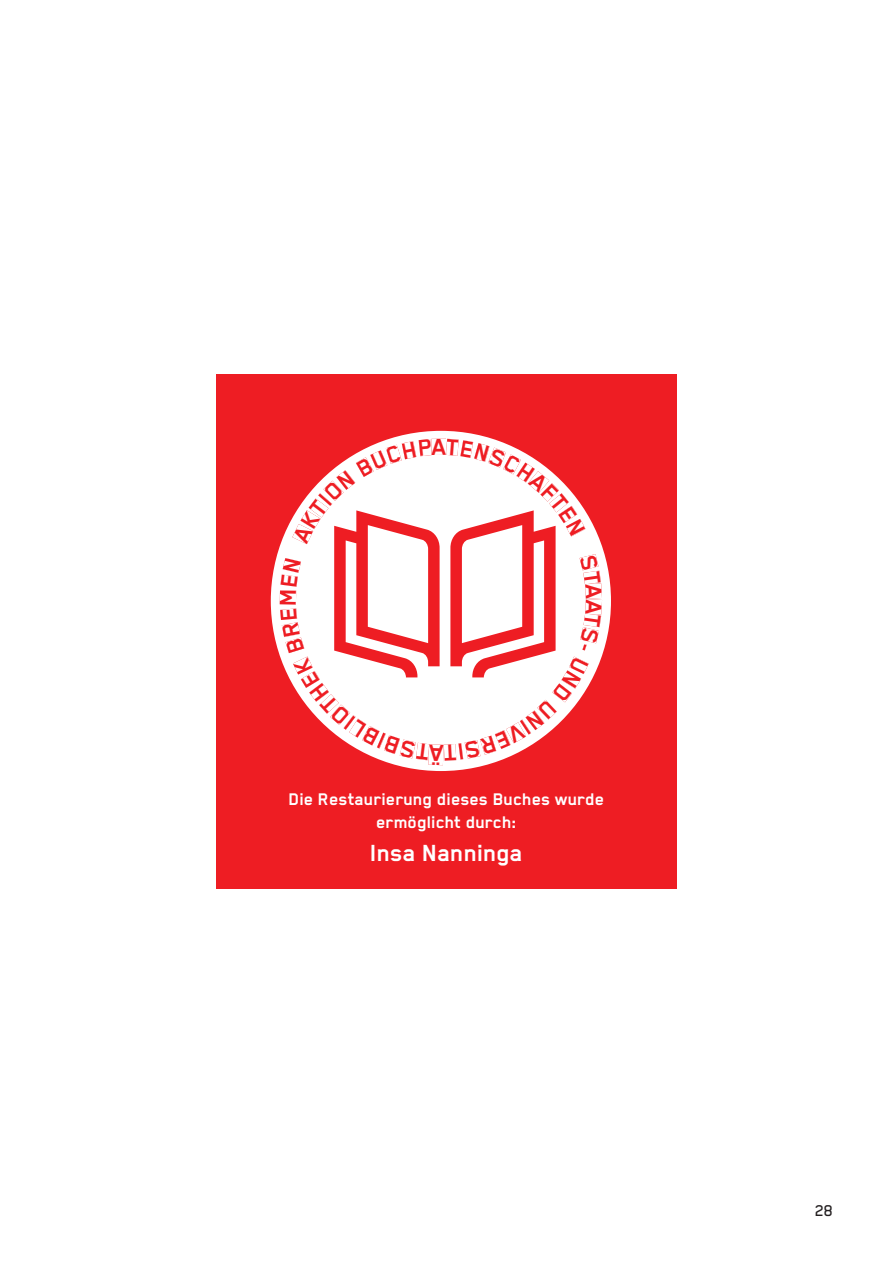
<style>
.page{position:relative;width:893px;height:1263px;background:#fff}
.page>*{position:absolute;margin:0;border:0;box-sizing:border-box;transform-origin:0 0}
.t1{font:700 27px "Blender Pro";color:#fff}
.t2{font:700 27px "Blender Pro";color:#ee1d23}
.t3{font:700 19.5px/23.4px "Blender Pro";color:#fff;text-align:center}
.t4{font:500 18px "Blender Pro";color:#231f20}
</style>
<div class="page">
<div style="left:216px;top:374px;width:461px;height:515px;background:#ee1d23"></div>
<svg style="left:271px;top:431px;width:340px;height:340px"></svg>
<svg style="left:292px;top:439px;width:293px;height:105px"></svg>
<svg style="left:280px;top:554px;width:322px;height:211px"></svg>
<p class="t2" style="left:432px;top:432px;width:16px">A</p>
<p class="t3" style="left:289px;top:787px;width:317px">Die Restaurierung dieses Buches wurde ermöglicht durch:</p>
<h1 class="t1" style="left:370px;top:838px;width:154px">Insa Nanninga</h1>
<p class="t4" style="left:815px;top:1201px;width:20px">28</p>
</div>
